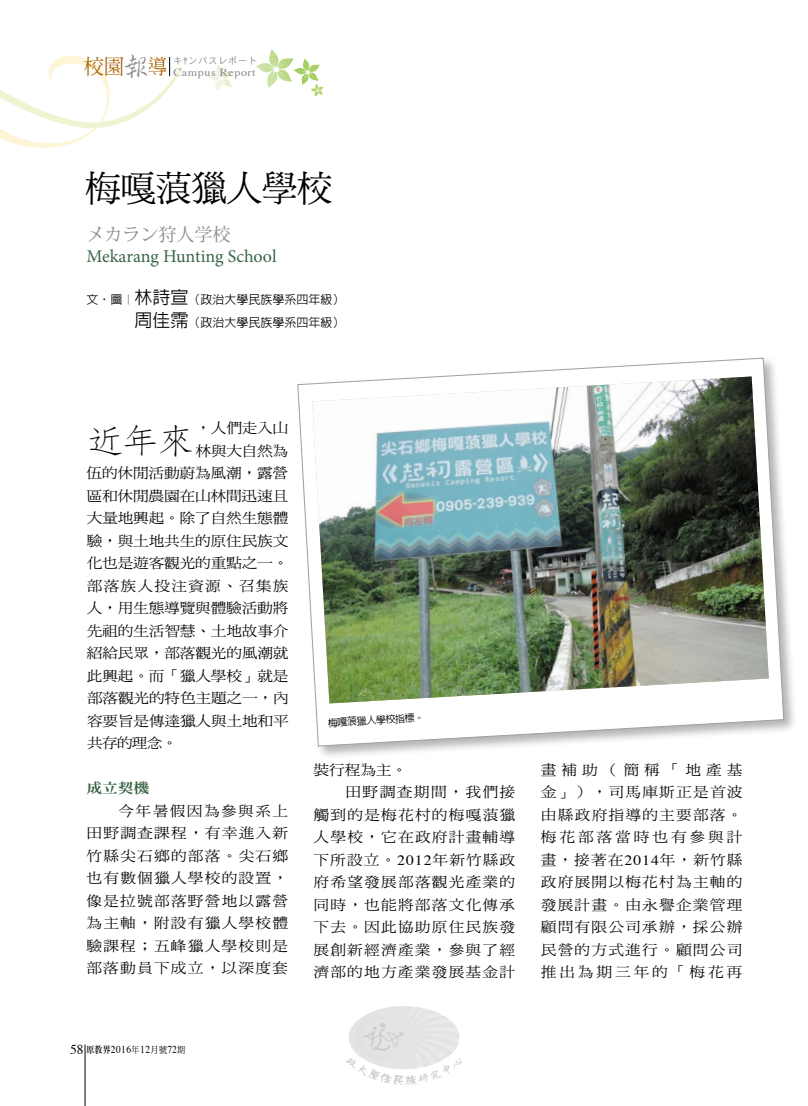
<style>
.page{position:relative;width:808px;height:1106px;background:#fff}
.page>*{position:absolute;margin:0;border:0;box-sizing:border-box;transform-origin:0 0}
.t1{font:36px "DF Ming Std W5";letter-spacing:-.02em;color:#000}
.t2{font:300 34.35px "AR Fang Song B5 HK";color:#000;scale:1.11 1}
.t3{font:18px "Minion Pro";letter-spacing:-.005em;color:#396545}
.t4{font:18px "Koz Min Pro";color:#898989}
.t5{font:14.1px/22.5px "DF Ming Std W5";letter-spacing:.075em;color:#000;text-align:justify;scale:1.11 1}
.t6{font:14.1px "DF Ming Std W5";letter-spacing:-.015em;color:#000;scale:1.11 1}
.t7{font:14.1px "DF Ming Std W9";color:#396545;scale:1.11 1}
.t8{font:500 12px/22.5px "AR Hei B5";color:#000;text-align:right}
.t9{font:10.8px "Times";letter-spacing:.05em;color:#898989;scale:1.11 1}
.t10{font:10.5px "Times";letter-spacing:.05em;color:#000;scale:.9 1}
.t11{font:500 10.05px "AR Hei B5";color:#000}
.t12{font:9px "Heisei Kaku Go Std W3";letter-spacing:.1em;color:#898989}
.s1{font-family:"AR Xing Shu B5";font-weight:500;font-size:27.75px}
.s2{font-size:18px}
.s3{font-family:"Times"}
.s4{font-size:13.5px}
.s5{font-family:"AR Ming B5";font-weight:800;font-size:9px}
.s6{font-family:"DF Ming Std W5";font-size:9px}
</style>
<div class="page">
<svg style="left:256px;top:49px;width:68px;height:48px"></svg>
<svg style="left:208px;top:65px;width:25px;height:26px"></svg>
<hr style="left:85px;top:1044px;width:1px;height:62px;background:#000">
<svg style="left:0;top:55px;width:182px;height:93px"></svg>
<div style="left:296px;top:356px;width:502px;height:403px;background:#000;opacity:.3"></div>
<svg style="left:297px;top:358px;width:487px;height:388px"></svg>
<img style="left:312px;top:376px;width:457px;height:327px">
<img style="left:347px;top:1006px;width:114px;height:78px">
<p class="t9" style="left:84px;top:62px;width:156px"><sup>校園</sup><span class="s1">報</span><sup>導</sup> Campus Report</p>
<p class="t12" style="left:173px;top:55px;width:85px">キﾔンパスレポート</p>
<h1 class="t1" style="left:85px;top:169px;width:249px">梅嘎蒗獵人學校</h1>
<p class="t4" style="left:87px;top:222px;width:145px">メカラン狩人学校</p>
<p class="t3" style="left:87px;top:244px;width:191px">Mekarang Hunting School</p>
<p class="t8" style="left:87px;top:288px;width:259px">文‧圖︱<span class="s2">林詩宣</span>（政治大學民族學系四年級）<span class="s2">周佳霈</span>（政治大學民族學系四年級）</p>
<h2 class="t2" style="left:87px;top:423px;width:100px">近年來</h2>
<p class="t5" style="left:196px;top:417px;width:85px">，人們走入山</p>
<p class="t5" style="left:196px;top:439px;width:85px">林與大自然為</p>
<p class="t6" style="left:87px;top:465px;width:183px">伍的休閒活動蔚為風潮，露營</p>
<p class="t6" style="left:87px;top:488px;width:183px">區和休閒農園在山林間迅速且</p>
<p class="t6" style="left:87px;top:510px;width:183px">大量地興起。除了自然生態體</p>
<p class="t6" style="left:87px;top:533px;width:183px">驗，與土地共生的原住民族文</p>
<p class="t6" style="left:87px;top:555px;width:183px">化也是遊客觀光的重點之一。</p>
<p class="t5" style="left:87px;top:574px;width:183px">部落族人投注資源、召集族</p>
<p class="t6" style="left:87px;top:600px;width:183px">人，用生態導覽與體驗活動將</p>
<p class="t6" style="left:87px;top:623px;width:183px">先祖的生活智慧、土地故事介</p>
<p class="t6" style="left:87px;top:645px;width:183px">紹給民眾，部落觀光的風潮就</p>
<p class="t6" style="left:87px;top:668px;width:183px">此興起。而「獵人學校」就是</p>
<p class="t6" style="left:87px;top:690px;width:183px">部落觀光的特色主題之一，內</p>
<p class="t6" style="left:87px;top:713px;width:183px">容要旨是傳達獵人與土地和平</p>
<p class="t5" style="left:87px;top:731px;width:83px">共存的理念。</p>
<p class="t7" style="left:87px;top:780px;width:58px">成立契機</p>
<p class="t5" style="left:86px;top:799px;width:183px;text-indent:32px">今年暑假因為參與系上田野調查課程，有幸進入新竹縣尖石鄉的部落。尖石鄉也有數個獵人學校的設置，像是拉號部落野營地以露營為主軸，附設有獵人學校體驗課程；五峰獵人學校則是部落動員下成立，以深度套</p>
<p class="t11" style="left:328px;top:717px;width:98px;rotate:-3deg">梅嘎蒗獵人學校指標。</p>
<p class="t5" style="left:314px;top:758px;width:86px">裝行程為主。</p>
<p class="t5" style="left:345px;top:780px;width:155px">田野調查期間，我們接</p>
<p class="t5" style="left:314px;top:803px;width:183px">觸到的是梅花村的梅嘎蒗獵</p>
<p class="t5" style="left:314px;top:825px;width:183px">人學校，它在政府計畫輔導</p>
<p class="t5" style="left:314px;top:848px;width:183px">下所設立。<span class="s3">2012</span>年新竹縣政</p>
<p class="t5" style="left:314px;top:870px;width:183px">府希望發展部落觀光產業的</p>
<p class="t5" style="left:314px;top:893px;width:183px">同時，也能將部落文化傳承</p>
<p class="t5" style="left:313px;top:915px;width:183px">下去。因此協助原住民族發</p>
<p class="t5" style="left:313px;top:938px;width:183px">展創新經濟產業，參與了經</p>
<p class="t5" style="left:313px;top:960px;width:183px">濟部的地方產業發展基金計</p>
<p class="t5" style="left:541px;top:758px;width:183px">畫補助（簡稱「地產基金」），司馬庫斯正是首波由縣政府指導的主要部落。梅花部落當時也有參與計畫，接著在<span class="s3">2014</span>年，新竹縣政府展開以梅花村為主軸的發展計畫。由永譽企業管理顧問有限公司承辦，採公辦民營的方式進行。顧問公司推出為期三年的「梅花再</p>
<p class="t10" style="left:70px;top:1039px;width:129px"><span class="s4">58</span> <span class="s5">原教界</span>2016<span class="s6">年</span>12<span class="s6">月號</span>72<span class="s6">期</span></p>
</div>
